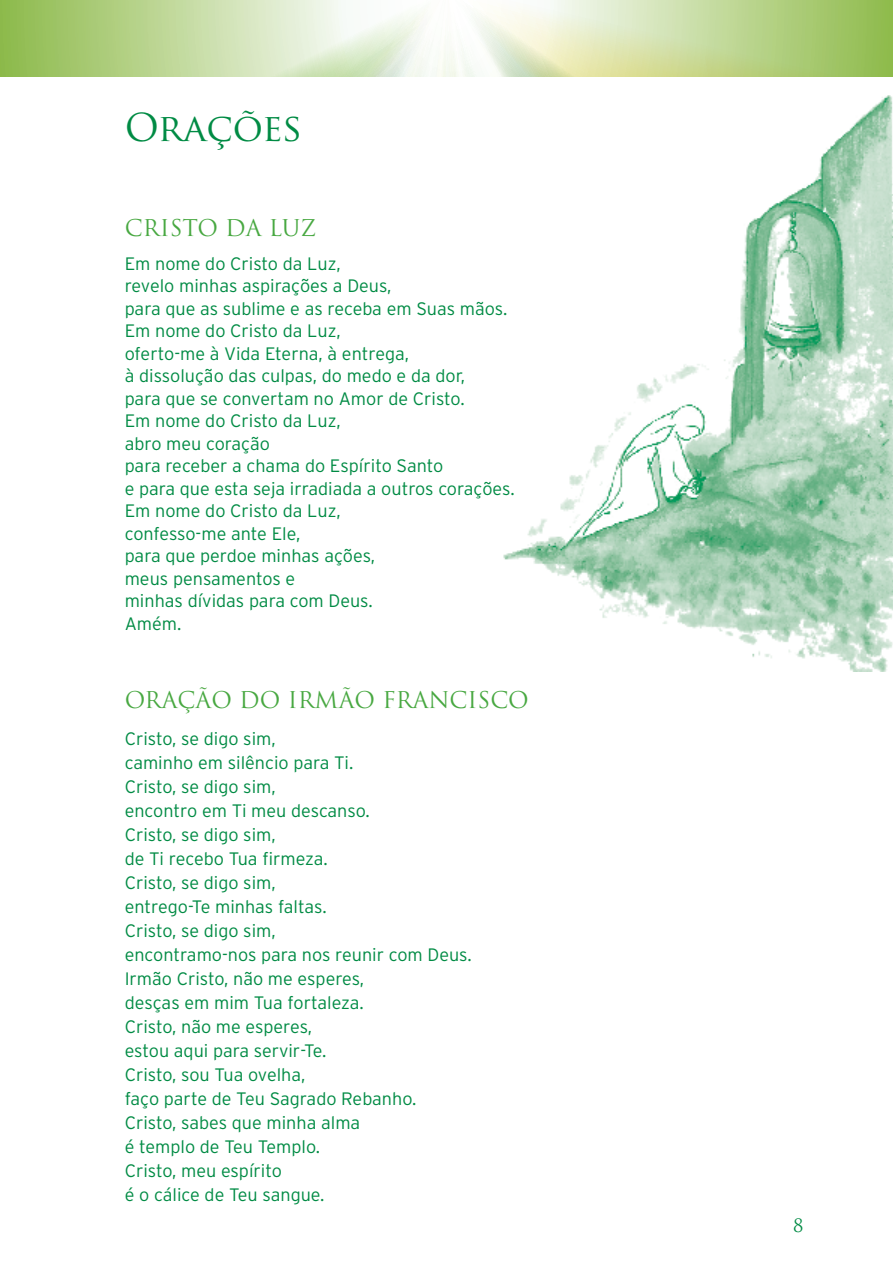
<style>
.page{position:relative;width:893px;height:1263px;background:#fff}
.page>*{position:absolute;margin:0;border:0;box-sizing:border-box;transform-origin:0 0}
.t1{font:37.5px "Trajan Pro";letter-spacing:-.005em;color:#008b44}
.t2{font:22.5px "Trajan Pro";color:#48a841}
.t3{font:300 18px/24px "Interstate";color:#008b44}
.t4{font:18px "Trajan Pro";color:#008b44}
</style>
<div class="page">
<svg style="left:0;top:0;width:893px;height:77px;background:#cbdeaa"></svg>
<img style="left:503px;top:96px;width:390px;height:576px">
<h1 class="t1" style="left:125px;top:103px;width:179px">Orações</h1>
<p class="t2" style="left:125px;top:213px;width:193px">CRISTO DA LUZ</p>
<p class="t3" style="left:125px;top:252px;width:391px;line-height:22.5px">Em nome do Cristo da Luz,<br>revelo minhas aspirações a Deus,<br>para que as sublime e as receba em Suas mãos.<br>Em nome do Cristo da Luz,<br>oferto-me à Vida Eterna, à entrega,<br>à dissolução das culpas, do medo e da dor,<br>para que se convertam no Amor de Cristo.<br>Em nome do Cristo da Luz,<br>abro meu coração<br>para receber a chama do Espírito Santo<br>e para que esta seja irradiada a outros corações.<br>Em nome do Cristo da Luz,<br>confesso-me ante Ele,<br>para que perdoe minhas ações,<br>meus pensamentos e<br>minhas dívidas para com Deus.<br>Amém.</p>
<p class="t2" style="left:125px;top:685px;width:406px">ORAÇÃO DO IRMÃO FRANCISCO</p>
<p class="t3" style="left:125px;top:726px;width:349px">Cristo, se digo sim,<br>caminho em silêncio para Ti.<br>Cristo, se digo sim,<br>encontro em Ti meu descanso.<br>Cristo, se digo sim,<br>de Ti recebo Tua firmeza.<br>Cristo, se digo sim,<br>entrego-Te minhas faltas.<br>Cristo, se digo sim,<br>encontramo-nos para nos reunir com Deus.<br>Irmão Cristo, não me esperes,<br>desças em mim Tua fortaleza.<br>Cristo, não me esperes,<br>estou aqui para servir-Te.<br>Cristo, sou Tua ovelha,<br>faço parte de Teu Sagrado Rebanho.<br>Cristo, sabes que minha alma<br>é templo de Teu Templo.<br>Cristo, meu espírito<br>é o cálice de Teu sangue.</p>
<p class="t4" style="left:793px;top:1214px;width:12px">8</p>
</div>
